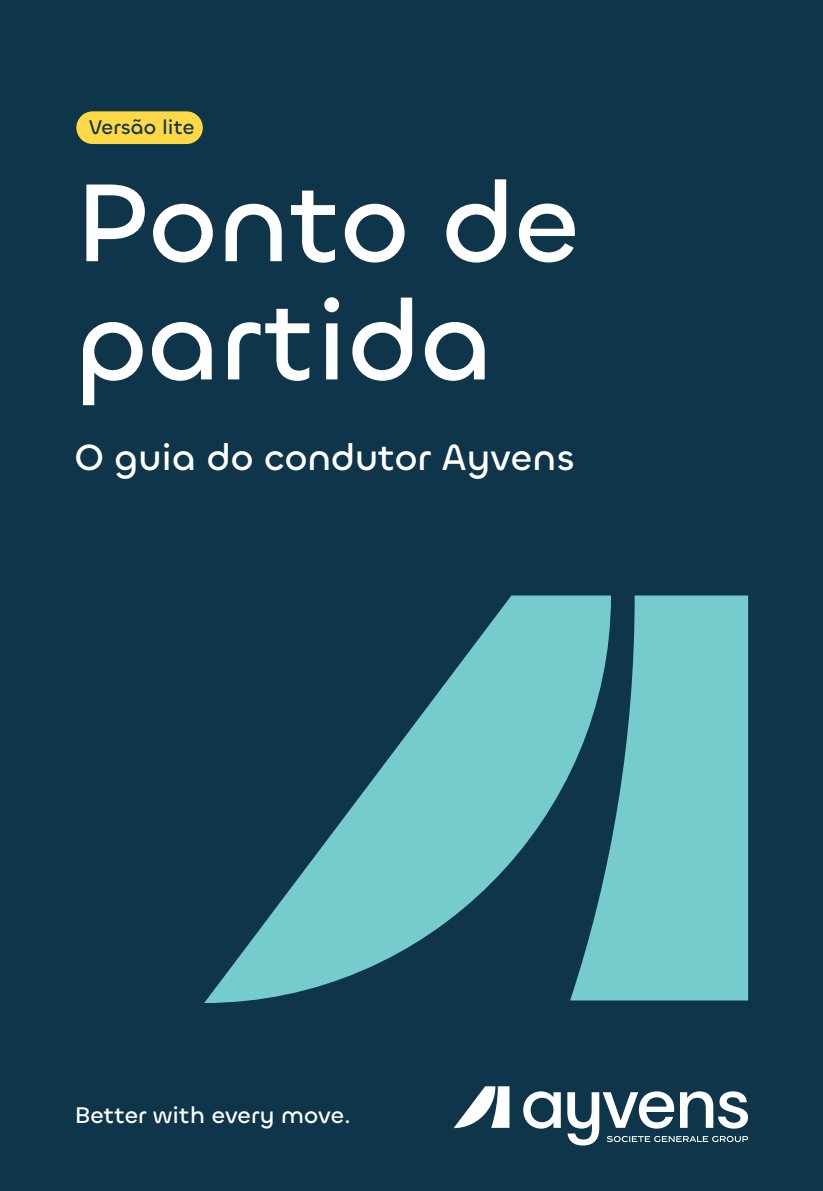
<style>
.page{position:relative;width:823px;height:1191px;background:#fff}
.page>*{position:absolute;margin:0;border:0;box-sizing:border-box;transform-origin:0 0}
.t1{font:500 114.4px/118.2px "Chillax";color:#fff}
.t2{font:500 37.6px "Chillax";color:#fff}
.t3{font:500 23.4px "Chillax";color:#fff}
.t4{font:500 20.6px "Chillax";color:#0e3549}
</style>
<div class="page">
<div style="left:0;top:0;width:822px;height:1191px;background:#0e3549"></div>
<svg style="left:454px;top:1086px;width:293px;height:59px"></svg>
<svg style="left:610px;top:595px;width:137px;height:405px;background:#6ec0c2"></svg>
<svg style="left:204px;top:595px;width:406px;height:408px"></svg>
<div style="left:76px;top:111px;width:127px;height:33px;background:#ffd846;border-radius:16px"></div>
<p class="t4" style="left:89px;top:114px;width:107px">Versão lite</p>
<h1 class="t1" style="left:75px;top:163px;width:506px">Ponto de partida</h1>
<p class="t2" style="left:75px;top:434px;width:501px">O guia do condutor Ayvens</p>
<p class="t3" style="left:75px;top:1100px;width:277px">Better with every move.</p>
</div>
